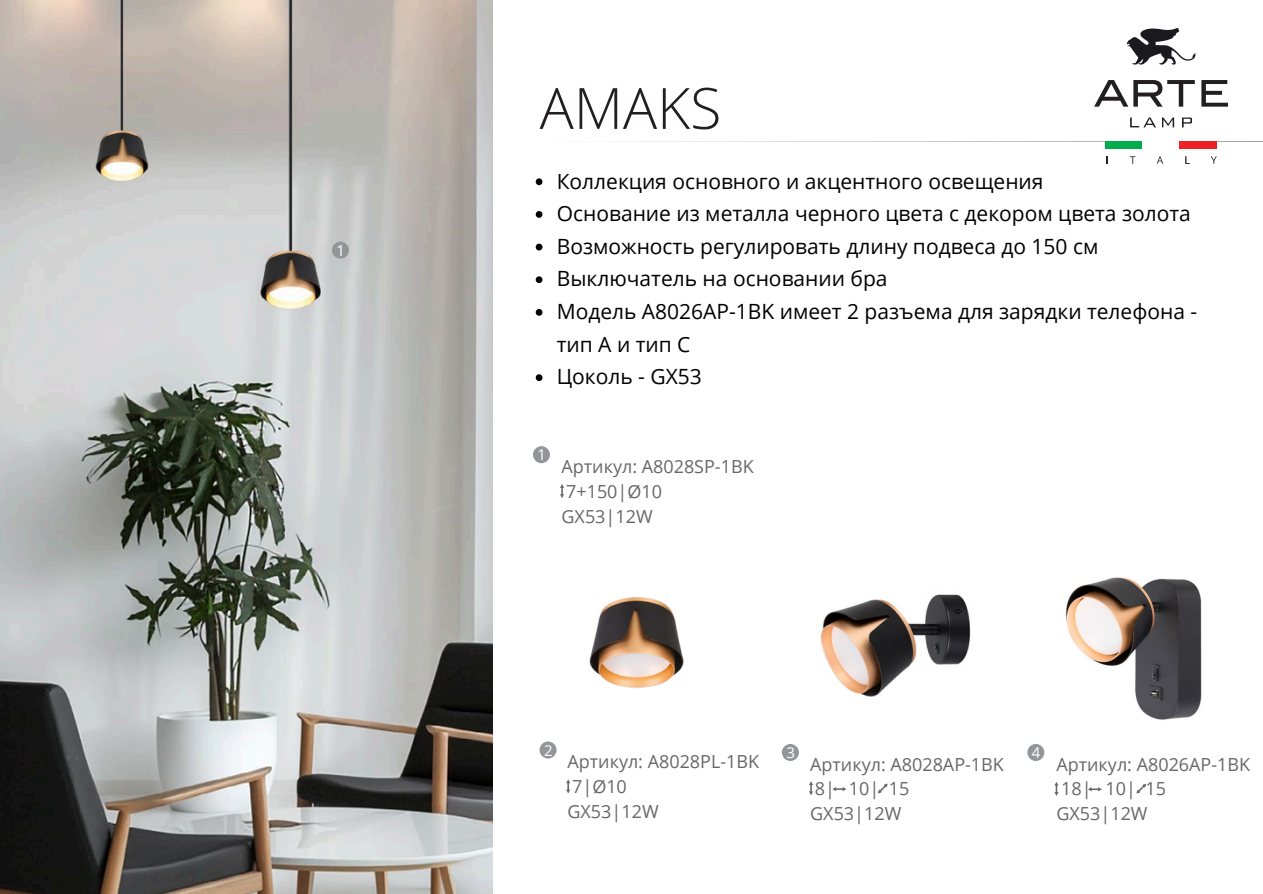
<style>
.page{position:relative;width:1263px;height:894px;background:#fff}
.page>*{position:absolute;margin:0;border:0;box-sizing:border-box;transform-origin:0 0}
.t1{font:300 57px "Open Sans";color:#231f20}
.t2{font:21px/32.7px "Open Sans";color:#000}
.t3{font:18px/24.8px "Open Sans";color:#666766}
.t4{font:15px "Open Sans";color:#fff}
</style>
<div class="page">
<svg style="left:1127px;top:28px;width:68px;height:36px"></svg>
<hr style="left:533px;top:141px;width:730px;height:1px;background:#231f20">
<div style="left:1106px;top:141px;width:37px;height:7px;background:#00ad4b"></div>
<div style="left:1143px;top:141px;width:36px;height:7px;background:#fff"></div>
<div style="left:1179px;top:141px;width:37px;height:7px;background:#ee2127"></div>
<svg style="left:1130px;top:156px;width:5px;height:8px"></svg>
<svg style="left:1157px;top:156px;width:6px;height:8px"></svg>
<svg style="left:1185px;top:156px;width:4px;height:8px"></svg>
<svg style="left:1211px;top:156px;width:6px;height:8px"></svg>
<svg style="left:1094px;top:80px;width:101px;height:27px"></svg>
<svg style="left:1201px;top:80px;width:27px;height:27px"></svg>
<svg style="left:1130px;top:117px;width:26px;height:10px"></svg>
<svg style="left:1162px;top:117px;width:12px;height:10px"></svg>
<svg style="left:1182px;top:117px;width:10px;height:10px"></svg>
<img style="left:0;top:0;width:493px;height:893px">
<div style="left:1027px;top:743px;width:17px;height:17px;background:#939598;border-radius:50%"></div>
<svg style="left:1054px;top:782px;width:4px;height:13px"></svg>
<svg style="left:1136px;top:783px;width:11px;height:11px"></svg>
<svg style="left:1088px;top:787px;width:14px;height:4px"></svg>
<div style="left:332px;top:241px;width:17px;height:17px;background:#939598;border-radius:50%"></div>
<img style="left:1065px;top:577px;width:137px;height:143px">
<svg style="left:536px;top:178px;width:6px;height:7px"></svg>
<svg style="left:536px;top:211px;width:6px;height:7px"></svg>
<svg style="left:536px;top:243px;width:6px;height:7px"></svg>
<svg style="left:536px;top:276px;width:6px;height:7px"></svg>
<svg style="left:536px;top:309px;width:6px;height:6px"></svg>
<svg style="left:536px;top:374px;width:6px;height:7px"></svg>
<div style="left:540px;top:741px;width:17px;height:17px;background:#939598;border-radius:50%"></div>
<svg style="left:566px;top:779px;width:4px;height:14px"></svg>
<img style="left:589px;top:597px;width:95px;height:91px">
<div style="left:782px;top:743px;width:17px;height:17px;background:#939598;border-radius:50%"></div>
<svg style="left:809px;top:781px;width:4px;height:14px"></svg>
<svg style="left:878px;top:783px;width:10px;height:11px"></svg>
<svg style="left:832px;top:787px;width:14px;height:4px"></svg>
<img style="left:820px;top:594px;width:151px;height:103px">
<div style="left:533px;top:446px;width:17px;height:17px;background:#939598;border-radius:50%"></div>
<svg style="left:560px;top:484px;width:4px;height:14px"></svg>
<h2 class="t4" style="left:336px;top:239px;width:10px">1</h2>
<p class="t1" style="left:540px;top:68px;width:183px">AMAKS</p>
<p class="t2" style="left:557px;top:164px;width:488px">Коллекция основного и акцентного освещения</p>
<p class="t2" style="left:557px;top:196px;width:636px">Основание из металла черного цвета с декором цвета золота</p>
<p class="t2" style="left:557px;top:229px;width:543px">Возможность регулировать длину подвеса до 150 см</p>
<p class="t2" style="left:557px;top:262px;width:332px">Выключатель на основании бра</p>
<p class="t2" style="left:557px;top:294px;width:642px">Модель A8026AP-1BK имеет 2 разъема для зарядки телефона - тип А и тип С</p>
<p class="t2" style="left:557px;top:360px;width:147px">Цоколь - GX53</p>
<p class="t4" style="left:537px;top:444px;width:10px">1</p>
<p class="t3" style="left:561px;top:453px;width:194px">Артикул: A8028SP-1BK</p>
<p class="t3" style="left:566px;top:478px;width:97px">7+150|Ø10</p>
<p class="t3" style="left:561px;top:503px;width:93px">GX53|12W</p>
<p class="t4" style="left:544px;top:739px;width:10px">2</p>
<p class="t3" style="left:567px;top:748px;width:193px">Артикул: A8028PL-1BK<br>7|Ø10<br>GX53|12W</p>
<p class="t4" style="left:786px;top:741px;width:10px">3</p>
<h2 class="t3" style="left:810px;top:751px;width:195px">Артикул: A8028AP-1BK<br>8| 10| 15<br>GX53|12W</h2>
<p class="t4" style="left:1032px;top:741px;width:10px">4</p>
<p class="t3" style="left:1056px;top:751px;width:195px">Артикул: A8026AP-1BK<br>18| 10| 15<br>GX53|12W</p>
</div>
